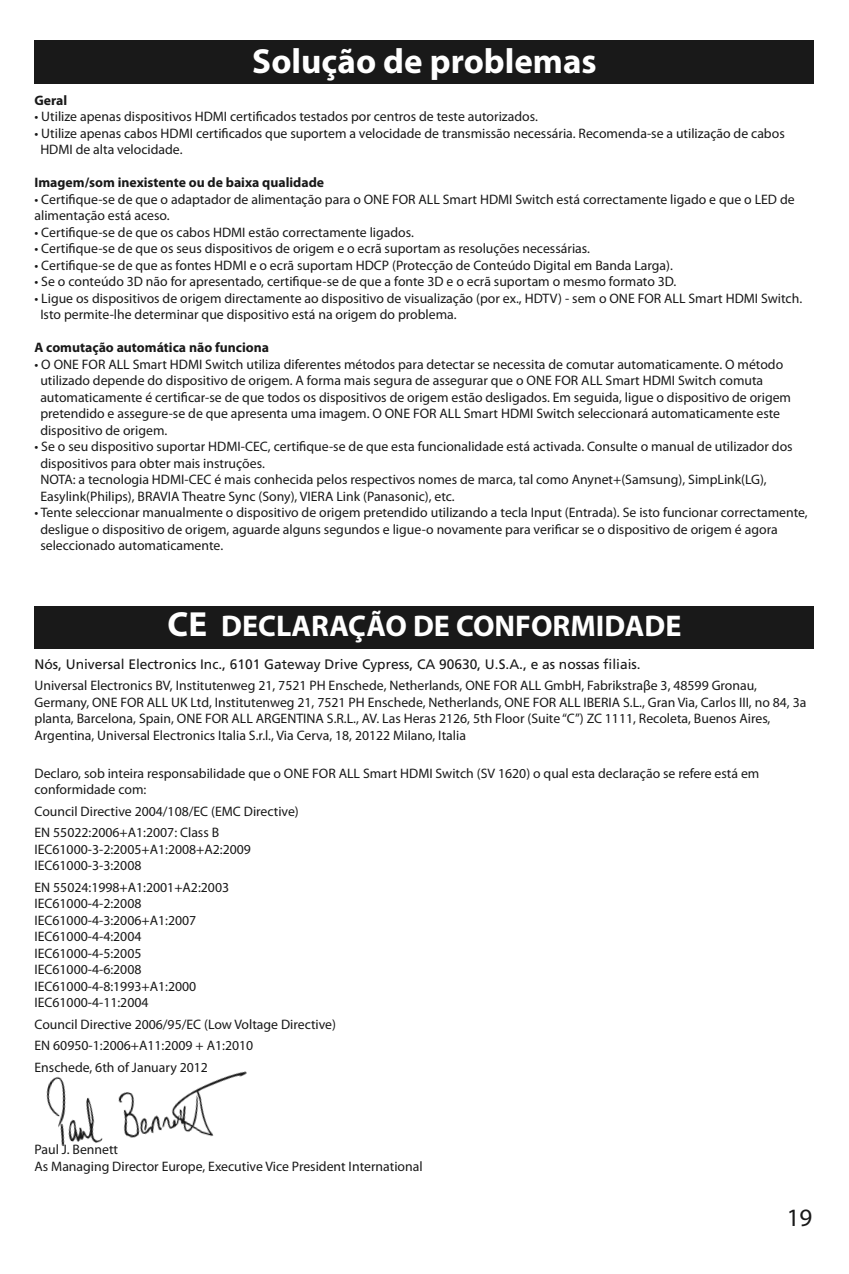
<style>
.page{position:relative;width:849px;height:1274px;background:#fff}
.page>*{position:absolute;margin:0;border:0;box-sizing:border-box;transform-origin:0 0}
.t1{font:700 35px "Myriad Pro";color:#fff}
.t2{font:700 30px "Myriad Pro";color:#fff}
.t3{font:25px "Myriad Pro";color:#191919}
.t4{font:13.75px/16.5px "Myriad Pro";color:#191919}
.t5{font:13.75px "Frutiger";color:#191919}
.t6{font:700 13.75px "Myriad Pro";color:#191919}
.s1{font-size:35px}
</style>
<div class="page">
<div style="left:34px;top:40px;width:780px;height:44px;background:#191919"></div>
<div style="left:34px;top:606px;width:780px;height:42px;background:#191919"></div>
<img style="left:46px;top:1071px;width:201px;height:76px">
<h1 class="t1" style="left:252px;top:48px;width:346px">Solução de problemas</h1>
<p class="t6" style="left:34px;top:95px;width:34px">Geral</p>
<p class="t4" style="left:34px;top:109px;width:505px">• Utilize apenas dispositivos HDMI certificados testados por centros de teste autorizados.</p>
<p class="t4" style="left:40px;top:126px;width:746px;text-indent:-6px">• Utilize apenas cabos HDMI certificados que suportem a velocidade de transmissão necessária. Recomenda-se a utilização de cabos<br>HDMI de alta velocidade.</p>
<p class="t6" style="left:34px;top:177px;width:291px">Imagem/som inexistente ou de baixa qualidade</p>
<p class="t4" style="left:34px;top:192px;width:761px">• Certifique-se de que o adaptador de alimentação para o ONE FOR ALL Smart HDMI Switch está correctamente ligado e que o LED de alimentação está aceso.</p>
<p class="t4" style="left:34px;top:225px;width:381px">• Certifique-se de que os cabos HDMI estão correctamente ligados.</p>
<p class="t4" style="left:34px;top:241px;width:557px">• Certifique-se de que os seus dispositivos de origem e o ecrã suportam as resoluções necessárias.</p>
<p class="t4" style="left:34px;top:258px;width:640px">• Certifique-se de que as fontes HDMI e o ecrã suportam HDCP (Protecção de Conteúdo Digital em Banda Larga).</p>
<p class="t4" style="left:34px;top:274px;width:643px">• Se o conteúdo 3D não for apresentado, certifique-se de que a fonte 3D e o ecrã suportam o mesmo formato 3D.</p>
<p class="t4" style="left:40px;top:291px;width:763px;text-indent:-6px">• Ligue os dispositivos de origem directamente ao dispositivo de visualização (por ex., HDTV) - sem o ONE FOR ALL Smart HDMI Switch.<br>Isto permite-lhe determinar que dispositivo está na origem do problema.</p>
<p class="t6" style="left:34px;top:342px;width:236px">A comutação automática não funciona</p>
<p class="t4" style="left:40px;top:357px;width:752px;text-indent:-6px">• O ONE FOR ALL Smart HDMI Switch utiliza diferentes métodos para detectar se necessita de comutar automaticamente. O método utilizado depende do dispositivo de origem. A forma mais segura de assegurar que o ONE FOR ALL Smart HDMI Switch comuta automaticamente é certificar-se de que todos os dispositivos de origem estão desligados. Em seguida, ligue o dispositivo de origem pretendido e assegure-se de que apresenta uma imagem. O ONE FOR ALL Smart HDMI Switch seleccionará automaticamente este dispositivo de origem.</p>
<p class="t4" style="left:40px;top:439px;width:753px;text-indent:-6px">• Se o seu dispositivo suportar HDMI-CEC, certifique-se de que esta funcionalidade está activada. Consulte o manual de utilizador dos dispositivos para obter mais instruções.<br>NOTA: a tecnologia HDMI-CEC é mais conhecida pelos respectivos nomes de marca, tal como Anynet+(Samsung), SimpLink(LG), Easylink(Philips), BRAVIA Theatre Sync (Sony), VIERA Link (Panasonic), etc.</p>
<p class="t4" style="left:40px;top:505px;width:769px;text-indent:-6px">• Tente seleccionar manualmente o dispositivo de origem pretendido utilizando a tecla Input (Entrada). Se isto funcionar correctamente, desligue o dispositivo de origem, aguarde alguns segundos e ligue-o novamente para verificar se o dispositivo de origem é agora seleccionado automaticamente.</p>
<h2 class="t2" style="left:168px;top:615px;width:515px"><span class="s1">CE</span> DECLARAÇÃO DE CONFORMIDADE</h2>
<p class="t5" style="left:34px;top:658px;width:607px">Nós, Universal Electronics Inc., 6101 Gateway Drive Cypress, CA 90630, U.S.A., e as nossas filiais.</p>
<p class="t4" style="left:34px;top:678px;width:773px">Universal Electronics BV, Institutenweg 21, 7521 PH Enschede, Netherlands, ONE FOR ALL GmbH, Fabrikstraβe 3, 48599 Gronau, Germany, ONE FOR ALL UK Ltd, Institutenweg 21, 7521 PH Enschede, Netherlands, ONE FOR ALL IBERIA S.L., Gran Via, Carlos III, no 84, 3a planta, Barcelona, Spain, ONE FOR ALL ARGENTINA S.R.L., AV. Las Heras 2126, 5th Floor (Suite “C”) ZC 1111, Recoleta, Buenos Aires, Argentina, Universal Electronics Italia S.r.l., Via Cerva, 18, 20122 Milano, Italia</p>
<p class="t4" style="left:34px;top:766px;width:726px">Declaro, sob inteira responsabilidade que o ONE FOR ALL Smart HDMI Switch (SV 1620) o qual esta declaração se refere está em conformidade com:</p>
<p class="t4" style="left:34px;top:801px;width:266px;line-height:21.5px">Council Directive 2004/108/EC (EMC Directive)<br>EN 55022:2006+A1:2007: Class B</p>
<p class="t4" style="left:34px;top:842px;width:218px">IEC61000-3-2:2005+A1:2008+A2:2009<br>IEC61000-3-3:2008</p>
<p class="t4" style="left:34px;top:880px;width:196px">EN 55024:1998+A1:2001+A2:2003<br>IEC61000-4-2:2008<br>IEC61000-4-3:2006+A1:2007<br>IEC61000-4-4:2004<br>IEC61000-4-5:2005<br>IEC61000-4-6:2008<br>IEC61000-4-8:1993+A1:2000<br>IEC61000-4-11:2004</p>
<p class="t4" style="left:34px;top:1014px;width:303px;line-height:21.5px">Council Directive 2006/95/EC (Low Voltage Directive)<br>EN 60950-1:2006+A11:2009 + A1:2010<br>Enschede, 6th of January 2012</p>
<p class="t4" style="left:34px;top:1142px;width:389px">Paul J. Bennett<br>As Managing Director Europe, Executive Vice President International</p>
<h3 class="t3" style="left:786px;top:1208px;width:27px">19</h3>
</div>
